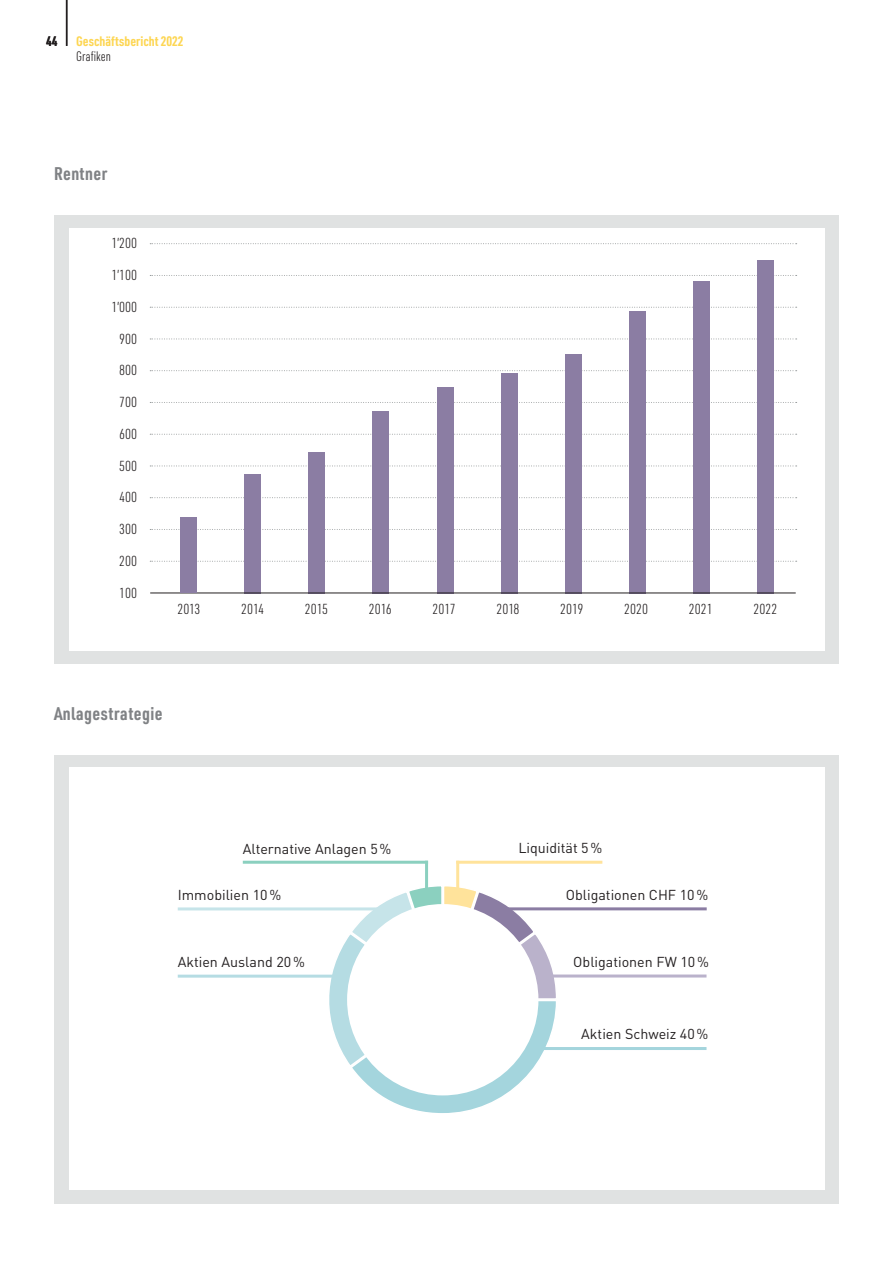
<style>
.page{position:relative;width:893px;height:1263px;background:#fff}
.page>*{position:absolute;margin:0;border:0;box-sizing:border-box;transform-origin:0 0}
.t1{font:700 18px "URWDIN Cond";letter-spacing:.025em;color:#808285}
.t2{font:14.25px "DINOT";color:#231f20}
.t3{font:300 14.25px "URWDIN Cond";color:#231f20}
.t4{font:700 13.5px "URWDIN Cond";color:#fdd653}
.t5{font:300 13.5px "URWDIN Cond";color:#231f20}
.t6{font:700 13.5px "URWDIN Cond";color:#231f20}
</style>
<div class="page">
<hr style="left:66px;top:0;width:1px;height:46px;background:#231f20">
<div style="left:54px;top:216px;width:785px;height:448px;background:#e0e2e2"></div>
<div style="left:69px;top:229px;width:755px;height:422px;background:#fff"></div>
<svg style="left:150px;top:339px;width:647px;height:1px"></svg>
<svg style="left:150px;top:307px;width:647px;height:1px"></svg>
<svg style="left:150px;top:243px;width:647px;height:1px"></svg>
<svg style="left:150px;top:275px;width:647px;height:1px"></svg>
<svg style="left:150px;top:402px;width:647px;height:1px"></svg>
<svg style="left:150px;top:370px;width:647px;height:1px"></svg>
<svg style="left:150px;top:434px;width:647px;height:1px"></svg>
<svg style="left:150px;top:466px;width:647px;height:1px"></svg>
<svg style="left:150px;top:497px;width:647px;height:1px"></svg>
<svg style="left:150px;top:529px;width:647px;height:1px"></svg>
<svg style="left:150px;top:561px;width:647px;height:1px"></svg>
<div style="left:373px;top:411px;width:16px;height:182px;background:#8b7da3"></div>
<div style="left:437px;top:387px;width:16px;height:206px;background:#8b7da3"></div>
<div style="left:501px;top:373px;width:16px;height:220px;background:#8b7da3"></div>
<div style="left:565px;top:354px;width:16px;height:239px;background:#8b7da3"></div>
<div style="left:629px;top:311px;width:16px;height:282px;background:#8b7da3"></div>
<div style="left:693px;top:281px;width:17px;height:312px;background:#8b7da3"></div>
<div style="left:309px;top:452px;width:16px;height:141px;background:#8b7da3"></div>
<div style="left:245px;top:474px;width:16px;height:119px;background:#8b7da3"></div>
<div style="left:54px;top:756px;width:785px;height:448px;background:#e0e2e2"></div>
<div style="left:69px;top:767px;width:755px;height:422px;background:#fff"></div>
<svg style="left:321px;top:884px;width:237px;height:229px"></svg>
<hr style="left:520px;top:1047px;width:186px;height:3px;background:#a4d5dd">
<hr style="left:539px;top:974px;width:167px;height:3px;background:#bab2cb">
<hr style="left:500px;top:907px;width:207px;height:3px;background:#8b7da3">
<hr style="left:178px;top:975px;width:160px;height:3px;background:#b5dce3">
<hr style="left:178px;top:907px;width:207px;height:3px;background:#c6e4e9">
<hr style="left:243px;top:861px;width:185px;height:3px;background:#8bd0bf">
<hr style="left:425px;top:861px;width:3px;height:39px;background:#8bd0bf">
<img style="left:456px;top:860px;width:147px;height:7px">
<hr style="left:456px;top:861px;width:146px;height:3px;background:#ffe39b">
<hr style="left:456px;top:861px;width:3px;height:42px;background:#ffe39b">
<div style="left:347px;top:904px;width:191px;height:191px;background:#fff;border-radius:50%"></div>
<div style="left:757px;top:260px;width:17px;height:333px;background:#8b7da3"></div>
<hr style="left:150px;top:593px;width:646px;height:1px;background:#231f20">
<div style="left:180px;top:518px;width:17px;height:75px;background:#8b7da3"></div>
<p class="t6" style="left:46px;top:36px;width:13px">44</p>
<p class="t4" style="left:76px;top:36px;width:109px">Geschäftsbericht 2022</p>
<p class="t5" style="left:76px;top:48px;width:36px">Grafiken</p>
<p class="t1" style="left:54px;top:166px;width:55px">Rentner</p>
<p class="t3" style="left:111px;top:235px;width:27px">1’200</p>
<p class="t3" style="left:111px;top:267px;width:27px">1’100</p>
<p class="t3" style="left:111px;top:299px;width:27px">1’000</p>
<p class="t3" style="left:119px;top:330px;width:19px">900</p>
<p class="t3" style="left:119px;top:362px;width:19px">800</p>
<p class="t3" style="left:119px;top:394px;width:19px">700</p>
<p class="t3" style="left:119px;top:426px;width:19px">600</p>
<p class="t3" style="left:119px;top:457px;width:19px">500</p>
<p class="t3" style="left:119px;top:489px;width:19px">400</p>
<p class="t3" style="left:119px;top:521px;width:19px">300</p>
<p class="t3" style="left:119px;top:553px;width:19px">200</p>
<p class="t3" style="left:119px;top:584px;width:19px">100</p>
<p class="t3" style="left:177px;top:601px;width:25px">2013</p>
<p class="t3" style="left:241px;top:601px;width:25px">2014</p>
<p class="t3" style="left:305px;top:601px;width:25px">2015</p>
<p class="t3" style="left:369px;top:601px;width:25px">2016</p>
<p class="t3" style="left:433px;top:601px;width:25px">2017</p>
<p class="t3" style="left:496px;top:601px;width:25px">2018</p>
<p class="t3" style="left:560px;top:601px;width:25px">2019</p>
<p class="t3" style="left:624px;top:601px;width:25px">2020</p>
<p class="t3" style="left:689px;top:601px;width:25px">2021</p>
<p class="t3" style="left:753px;top:601px;width:25px">2022</p>
<p class="t1" style="left:54px;top:706px;width:110px">Anlagestrategie</p>
<p class="t2" style="left:243px;top:844px;width:150px">Alternative Anlagen 5 %</p>
<p class="t2" style="left:518px;top:843px;width:86px">Liquidität 5 %</p>
<p class="t2" style="left:178px;top:890px;width:105px">Immobilien 10 %</p>
<p class="t2" style="left:178px;top:957px;width:129px">Aktien Ausland 20 %</p>
<p class="t2" style="left:566px;top:890px;width:144px">Obligationen CHF 10 %</p>
<p class="t2" style="left:573px;top:956px;width:137px">Obligationen FW 10 %</p>
<p class="t2" style="left:581px;top:1029px;width:129px">Aktien Schweiz 40 %</p>
</div>
